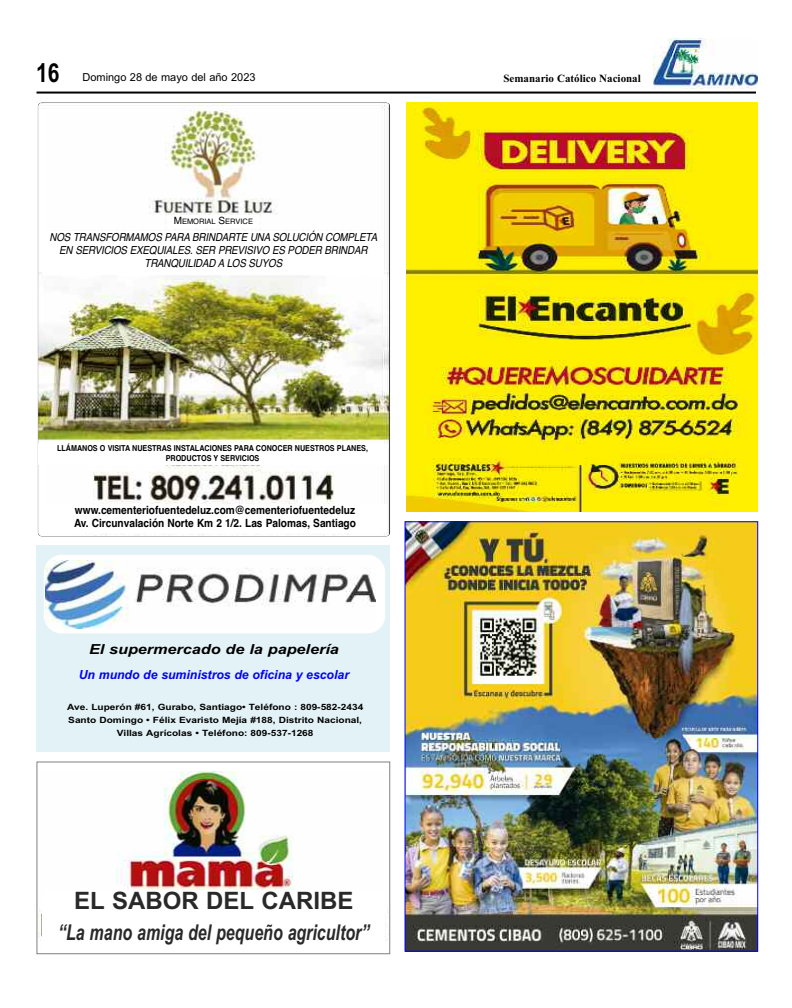
<style>
.page{position:relative;width:792px;height:1008px;background:#fff}
.page>*{position:absolute;margin:0;border:0;box-sizing:border-box;transform-origin:0 0}
.t1{font:700 26.2px "Arial";color:#000;scale:.8 1}
.t2{font:700 24px "Arial";color:#292929}
.t3{font:italic 700 21.8px "Arial";color:#292929;scale:.73 1}
.t4{font:italic 700 13.8px "Arial";color:#000;scale:1.17 1}
.t5{font:italic 700 12.6px "Arial";color:#00f}
.t6{font:700 11.3px/13.6px "Helvetica";color:#000;scale:.9 1}
.t7{font:italic 11px/13.2px "Helvetica";letter-spacing:-.015em;color:#000;text-align:center;scale:.89 1}
.t8{font:11px "Arial";color:#000}
.t9{font:700 11px "Times New Roman";color:#000}
.t10{font:700 8.7px/13px "Arial";color:#000;text-align:center;scale:1.17 1}
.t11{font:700 8.2px/9.8px "Helvetica";color:#000;text-align:center;scale:.88 1}
.t12{font:7.5px "Helvetica";color:#000}
.s1{font-size:10px}
</style>
<div class="page">
<hr style="left:37px;top:92px;width:719px;height:2px;background:#000">
<img style="left:653px;top:39px;width:104px;height:50px">
<img style="left:407px;top:524px;width:349px;height:425px">
<img style="left:38px;top:103px;width:352px;height:433px">
<div style="left:38px;top:444px;width:349px;height:21px;background:#fff"></div>
<div style="left:43px;top:504px;width:344px;height:29px;background:#fff"></div>
<div style="left:43px;top:231px;width:341px;height:43px;background:#fff"></div>
<div style="left:167px;top:215px;width:92px;height:12px;background:#fff"></div>
<img style="left:406px;top:103px;width:352px;height:409px">
<img style="left:38px;top:772px;width:350px;height:169px">
<div style="left:36px;top:761px;width:354px;height:193px;border:1px solid #808080"></div>
<div style="left:36px;top:545px;width:354px;height:207px;background:#e3f2f6"></div>
<div style="left:44px;top:555px;width:341px;height:78px;background:#fff;border-radius:18px"></div>
<img style="left:46px;top:560px;width:329px;height:69px">
<div style="left:42px;top:890px;width:343px;height:62px;background:#fff"></div>
<h1 class="t1" style="left:36px;top:58px;width:31px">16</h1>
<p class="t8" style="left:83px;top:71px;width:175px">Domingo 28 de mayo del año 2023</p>
<p class="t9" style="left:503px;top:72px;width:139px">Semanario Católico Nacional</p>
<p class="t12" style="left:174px;top:217px;width:81px"><span class="s1">M</span>EMORIAL <span class="s1">S</span>ERVICE</p>
<p class="t7" style="left:50px;top:230px;width:370px">NOS TRANSFORMAMOS PARA BRINDARTE UNA SOLUCIÓN COMPLETA<br>EN SERVICIOS EXEQUIALES. SER PREVISIVO ES PODER BRINDAR<br>TRANQUILIDAD A LOS SUYOS</p>
<p class="t11" style="left:57px;top:444px;width:355px">LLÁMANOS O VISITA NUESTRAS INSTALACIONES PARA CONOCER NUESTROS PLANES,<br>PRODUCTOS Y SERVICIOS</p>
<p class="t6" style="left:74px;top:503px;width:315px">www.cementeriofuentedeluz.com@cementeriofuentedeluz<br>Av. Circunvalación Norte Km 2 1/2. Las Palomas, Santiago</p>
<h3 class="t4" style="left:89px;top:642px;width:215px">El supermercado de la papelería</h3>
<h3 class="t5" style="left:79px;top:668px;width:272px">Un mundo de suministros de oficina y escolar</h3>
<p class="t10" style="left:67px;top:700px;width:255px">Ave. Luperón #61, Gurabo, Santiago• Teléfono : 809-582-2434<br>Santo Domingo • Félix Evaristo Mejía #188, Distrito Nacional,<br>Villas Agrícolas • Teléfono: 809-537-1268</p>
<h2 class="t2" style="left:74px;top:887px;width:281px">EL SABOR DEL CARIBE</h2>
<h3 class="t3" style="left:58px;top:919px;width:428px">“La mano amiga del pequeño agricultor”</h3>
</div>
